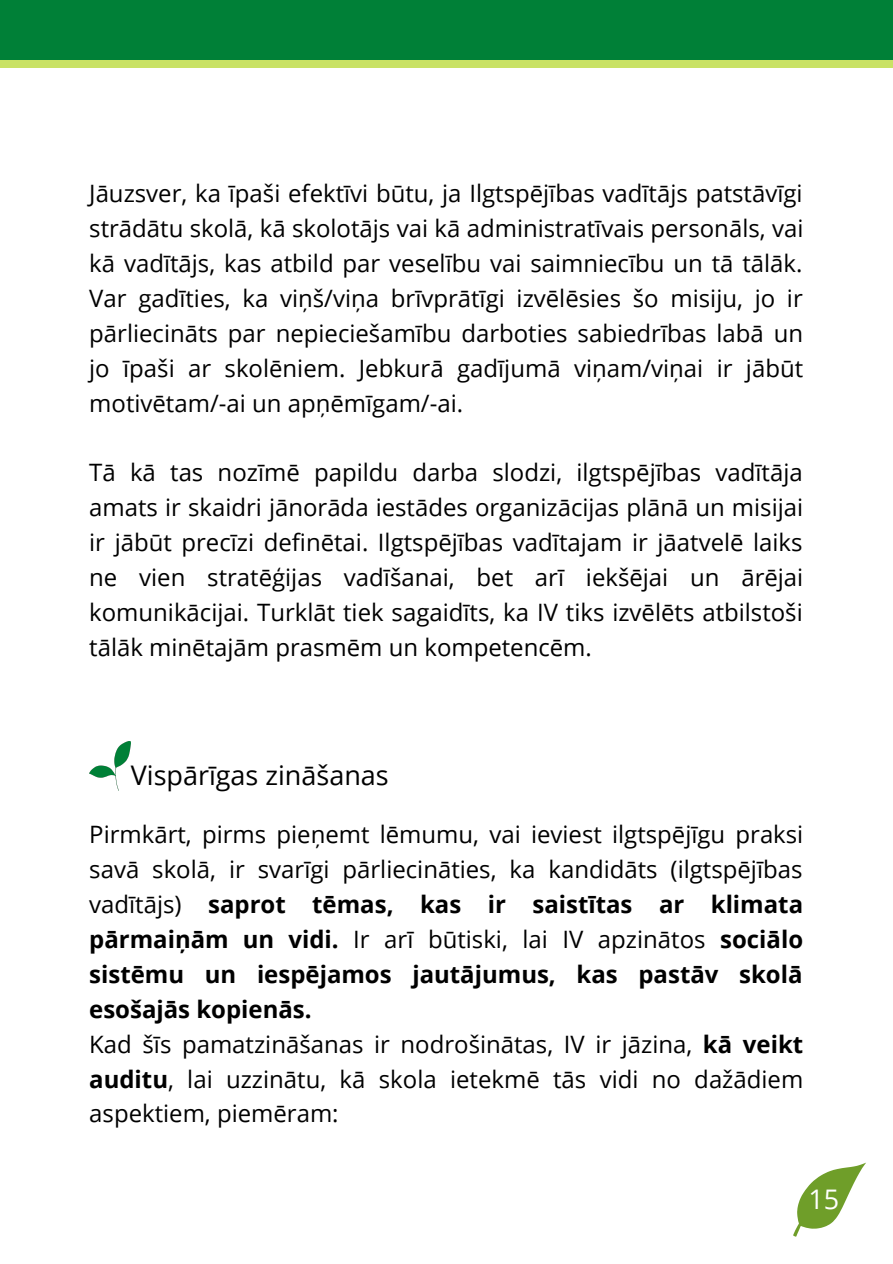
<style>
.page{position:relative;width:893px;height:1264px;background:#fff}
.page>*{position:absolute;margin:0;border:0;box-sizing:border-box;transform-origin:0 0}
.t1{font:27px "Open Sans";color:#000}
.t2{font:27px "Open Sans";color:#fff}
.t3{font:24px/34.8px "Open Sans";color:#000;text-align:justify}
.s1{font-weight:700}
</style>
<div class="page">
<img style="left:89px;top:741px;width:42px;height:49px">
<div style="left:0;top:0;width:892px;height:68px;background:#c9e265"></div>
<div style="left:0;top:0;width:892px;height:60px;background:#008037"></div>
<svg style="left:793px;top:1162px;width:73px;height:74px"></svg>
<p class="t3" style="left:89px;top:176px;width:715px">Jāuzsver, ka īpaši efektīvi būtu, ja Ilgtspējības vadītājs patstāvīgi strādātu skolā, kā skolotājs vai kā administratīvais personāls, vai kā vadītājs, kas atbild par veselību vai saimniecību un tā tālāk.<br>Var gadīties, ka viņš/viņa brīvprātīgi izvēlēsies šo misiju, jo ir pārliecināts par nepieciešamību darboties sabiedrības labā un jo īpaši ar skolēniem. Jebkurā gadījumā viņam/viņai ir jābūt motivētam/-ai un apņēmīgam/-ai.</p>
<p class="t3" style="left:89px;top:454px;width:715px">Tā kā tas nozīmē papildu darba slodzi, ilgtspējības vadītāja amats ir skaidri jānorāda iestādes organizācijas plānā un misijai ir jābūt precīzi definētai. Ilgtspējības vadītajam ir jāatvelē laiks ne vien stratēģijas vadīšanai, bet arī iekšējai un ārējai komunikācijai. Turklāt tiek sagaidīts, ka IV tiks izvēlēts atbilstoši tālāk minētajām prasmēm un kompetencēm.</p>
<p class="t1" style="left:131px;top:755px;width:259px">Vispārīgas zināšanas</p>
<p class="t3" style="left:89px;top:816px;width:715px;text-align:left">Pirmkārt, pirms pieņemt lēmumu, vai ieviest ilgtspējīgu praksi savā skolā, ir svarīgi pārliecināties, ka kandidāts (ilgtspējības vadītājs) <span class="s1">saprot tēmas, kas ir saistītas ar klimata pārmaiņām un vidi.</span> Ir arī būtiski, lai IV apzinātos <span class="s1">sociālo sistēmu un iespējamos jautājumus, kas pastāv skolā esošajās kopienās.<br></span>Kad šīs pamatzināšanas ir nodrošinātas, IV ir jāzina, <span class="s1">kā veikt auditu</span>, lai uzzinātu, kā skola ietekmē tās vidi no dažādiem aspektiem, piemēram:</p>
<p class="t2" style="left:808px;top:1180px;width:32px">15</p>
</div>
